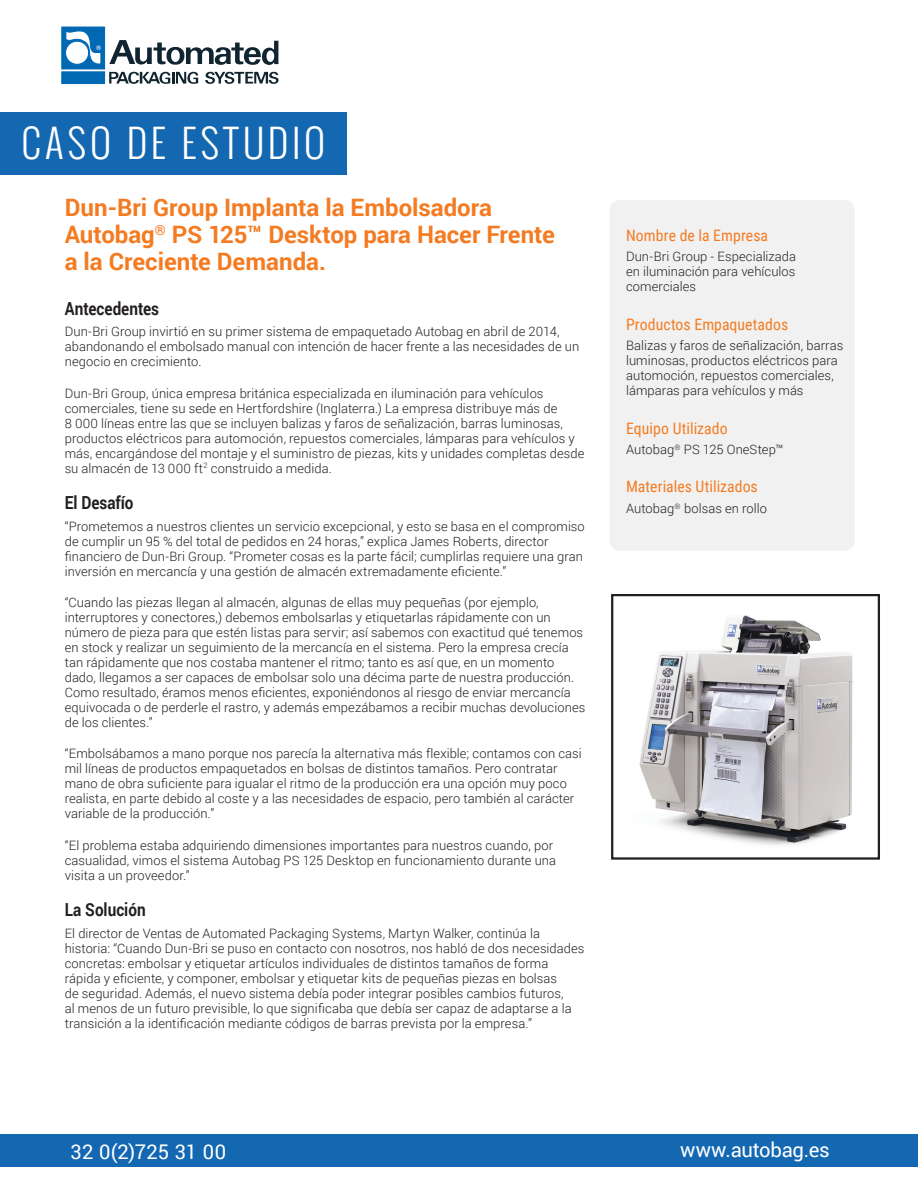
<style>
.page{position:relative;width:918px;height:1188px;background:#fff}
.page>*{position:absolute;margin:0;border:0;box-sizing:border-box;transform-origin:0 0}
.t1{font:300 39px "Oswald";letter-spacing:.105em;color:#fff}
.t2{font:700 24px/27px "Roboto";color:#f47b21}
.t3{font:20.25px "Roboto";letter-spacing:-.005em;color:#fff}
.subhead{font:700 18px "Roboto";color:#231f20;scale:.85 1}
.sidebar_subhead{font:15.75px "Roboto Condensed";letter-spacing:.005em;color:#f47b21}
.body_copy{font:300 12.9px/15px "Roboto";letter-spacing:.005em;color:#231f20}
.sidebar_body{font:300 12.9px/15px "Roboto";letter-spacing:.005em;color:#231f20;text-align:justify}
</style>
<div class="page">
<svg style="left:205px;top:72px;width:74px;height:12px"></svg>
<svg style="left:109px;top:71px;width:90px;height:13px"></svg>
<svg style="left:109px;top:40px;width:169px;height:25px"></svg>
<div style="left:62px;top:27px;width:43px;height:42px;background:#0168b3"></div>
<div style="left:62px;top:72px;width:43px;height:12px;background:#0168b3"></div>
<div style="left:65px;top:41px;width:24px;height:23px;border:1px solid #0168b3;border-radius:50%"></div>
<svg style="left:66px;top:31px;width:35px;height:34px"></svg>
<div style="left:0;top:1134px;width:918px;height:33px;background:#1468b2"></div>
<div style="left:0;top:112px;width:347px;height:63px;background:#1468b2"></div>
<div style="left:610px;top:200px;width:245px;height:351px;background:#f1f1f1;border-radius:10px"></div>
<img style="left:639px;top:615px;width:214px;height:230px">
<div style="left:611px;top:594px;width:269px;height:266px;border:2px solid #231f20"></div>
<h1 class="t1" style="left:22px;top:114px;width:305px">CASO DE ESTUDIO</h1>
<p class="t2" style="left:65px;top:193px;width:492px">Dun-Bri Group Implanta la Embolsadora<br>Autobag<sup>®</sup> PS 125™ Desktop para Hacer Frente a la Creciente Demanda.</p>
<p class="subhead" style="left:65px;top:296px;width:113px">Antecedentes</p>
<p class="body_copy" style="left:65px;top:324px;width:516px">Dun-Bri Group invirtió en su primer sistema de empaquetado Autobag en abril de 2014, abandonando el embolsado manual con intención de hacer frente a las necesidades de un negocio en crecimiento.</p>
<p class="body_copy" style="left:65px;top:385px;width:521px">Dun-Bri Group, única empresa británica especializada en iluminación para vehículos comerciales, tiene su sede en Hertfordshire (Inglaterra.) La empresa distribuye más de<br>8 000 líneas entre las que se incluyen balizas y faros de señalización, barras luminosas, productos eléctricos para automoción, repuestos comerciales, lámparas para vehículos y más, encargándose del montaje y el suministro de piezas, kits y unidades completas desde su almacén de 13 000 ft<sup>2</sup> construido a medida.</p>
<p class="subhead" style="left:65px;top:490px;width:82px">El Desafío</p>
<p class="body_copy" style="left:65px;top:519px;width:522px">“Prometemos a nuestros clientes un servicio excepcional, y esto se basa en el compromiso de cumplir un 95 % del total de pedidos en 24 horas,” explica James Roberts, director financiero de Dun-Bri Group. “Prometer cosas es la parte fácil; cumplirlas requiere una gran inversión en mercancía y una gestión de almacén extremadamente eficiente.”</p>
<p class="body_copy" style="left:65px;top:595px;width:522px">“Cuando las piezas llegan al almacén, algunas de ellas muy pequeñas (por ejemplo, interruptores y conectores,) debemos embolsarlas y etiquetarlas rápidamente con un número de pieza para que estén listas para servir; así sabemos con exactitud qué tenemos en stock y realizar un seguimiento de la mercancía en el sistema. Pero la empresa crecía tan rápidamente que nos costaba mantener el ritmo; tanto es así que, en un momento dado, llegamos a ser capaces de embolsar solo una décima parte de nuestra producción.<br>Como resultado, éramos menos eficientes, exponiéndonos al riesgo de enviar mercancía equivocada o de perderle el rastro, y además empezábamos a recibir muchas devoluciones de los clientes.”</p>
<p class="body_copy" style="left:65px;top:746px;width:518px">“Embolsábamos a mano porque nos parecía la alternativa más flexible; contamos con casi mil líneas de productos empaquetados en bolsas de distintos tamaños. Pero contratar mano de obra suficiente para igualar el ritmo de la producción era una opción muy poco realista, en parte debido al coste y a las necesidades de espacio, pero también al carácter variable de la producción.”</p>
<p class="body_copy" style="left:65px;top:837px;width:493px">“El problema estaba adquiriendo dimensiones importantes para nuestros cuando, por casualidad, vimos el sistema Autobag PS 125 Desktop en funcionamiento durante una visita a un proveedor.”</p>
<p class="subhead" style="left:65px;top:897px;width:97px">La Solución</p>
<p class="body_copy" style="left:65px;top:926px;width:521px">El director de Ventas de Automated Packaging Systems, Martyn Walker, continúa la historia: “Cuando Dun-Bri se puso en contacto con nosotros, nos habló de dos necesidades concretas: embolsar y etiquetar artículos individuales de distintos tamaños de forma rápida y eficiente, y componer, embolsar y etiquetar kits de pequeñas piezas en bolsas<br>de seguridad. Además, el nuevo sistema debía poder integrar posibles cambios futuros,<br>al menos de un futuro previsible, lo que significaba que debía ser capaz de adaptarse a la transición a la identificación mediante códigos de barras prevista por la empresa.”</p>
<p class="sidebar_subhead" style="left:626px;top:224px;width:144px">Nombre de la Empresa</p>
<p class="sidebar_body" style="left:626px;top:249px;width:172px">Dun-Bri Group - Especializada en iluminación para vehículos comerciales</p>
<p class="sidebar_subhead" style="left:626px;top:313px;width:164px">Productos Empaquetados</p>
<p class="body_copy" style="left:626px;top:337px;width:219px">Balizas y faros de señalización, barras luminosas, productos eléctricos para automoción, repuestos comerciales, lámparas para vehículos y más</p>
<p class="sidebar_subhead" style="left:626px;top:417px;width:103px">Equipo Utilizado</p>
<p class="sidebar_body" style="left:626px;top:441px;width:159px">Autobag<sup>®</sup> PS 125 OneStep™</p>
<p class="sidebar_subhead" style="left:626px;top:476px;width:133px">Materiales Utilizados</p>
<p class="sidebar_body" style="left:626px;top:500px;width:143px">Autobag<sup>®</sup> bolsas en rollo</p>
<h3 class="t3" style="left:71px;top:1137px;width:157px">32 0(2)725 31 00</h3>
<h3 class="t3" style="left:680px;top:1135px;width:151px">www.autobag.es</h3>
</div>
